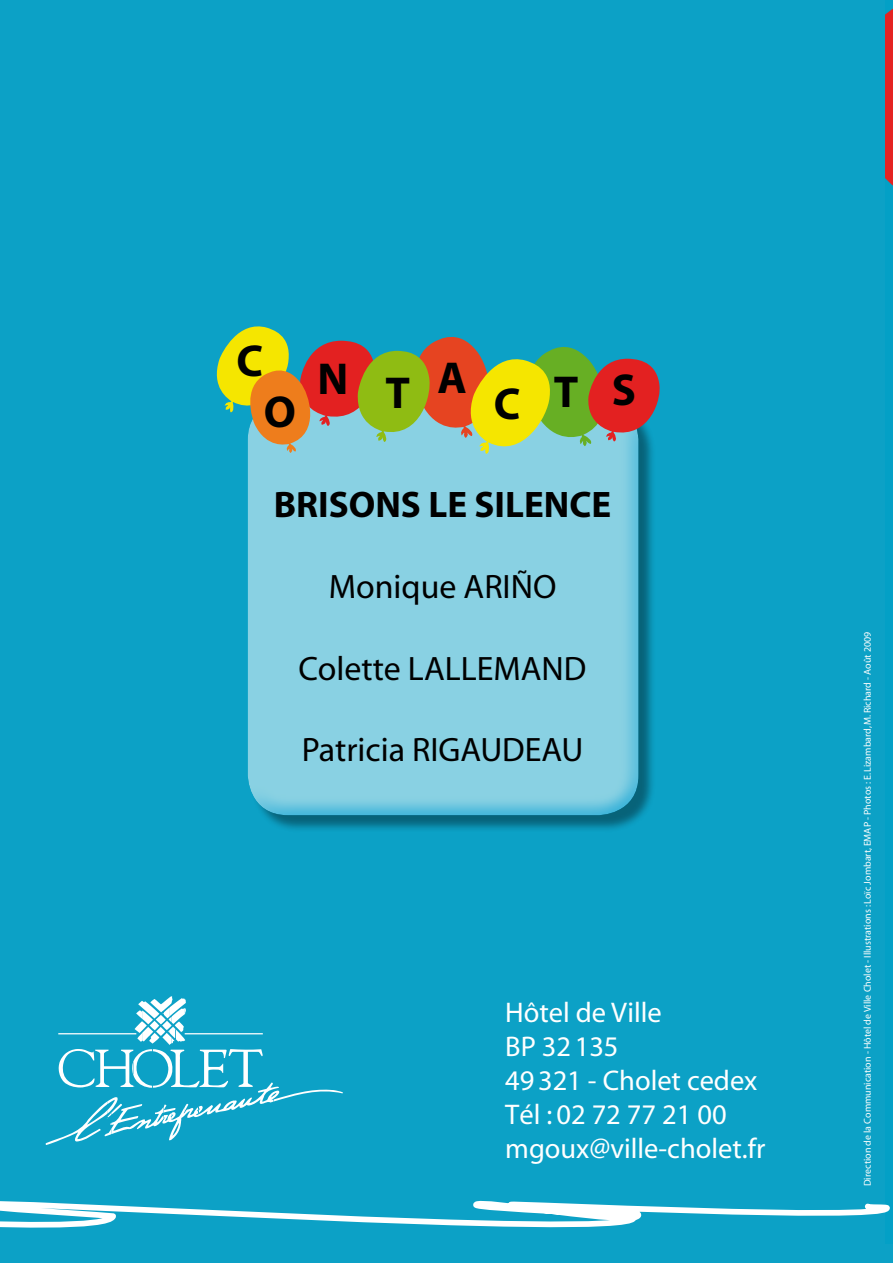
<style>
.page{position:relative;width:893px;height:1263px;background:#0ca1c6}
.page>*{position:absolute;margin:0;border:0;box-sizing:border-box;transform-origin:0 0}
.t1{font:700 44.85px "Myriad";color:#000}
.t2{font:700 37.05px "Myriad";color:#000}
.t3{font:33.9px "Myriad";color:#000}
.t4{font:28.5px/34.2px "Myriad";color:#fff}
.t5{font:10.05px "Myriad";color:#fff}
</style>
<div class="page">
<div style="left:886px;top:0;width:7px;height:1244px;background:#03a0c6"></div>
<svg style="left:886px;top:8px;width:7px;height:178px"></svg>
<div style="left:250px;top:402px;width:406px;height:431px;background:#000;opacity:.75"></div>
<div style="left:246px;top:402px;width:393px;height:413px;background:#009ee0;opacity:.75"></div>
<svg style="left:216px;top:326px;width:444px;height:134px"></svg>
<svg style="left:0;top:1200px;width:887px;height:28px"></svg>
<svg style="left:46px;top:996px;width:297px;height:149px"></svg>
<h1 class="t1" style="left:237px;top:338px;width:28px">C</h1>
<h1 class="t1" style="left:264px;top:389px;width:34px">O</h1>
<h1 class="t1" style="left:317px;top:356px;width:32px">N</h1>
<h1 class="t1" style="left:438px;top:355px;width:31px">A</h1>
<h1 class="t1" style="left:554px;top:368px;width:84px">T S</h1>
<h1 class="t1" style="left:386px;top:370px;width:26px">T</h1>
<h1 class="t1" style="left:494px;top:381px;width:28px">C</h1>
<h2 class="t2" style="left:274px;top:485px;width:339px">BRISONS LE SILENCE</h2>
<h3 class="t3" style="left:329px;top:570px;width:229px">Monique ARIÑO</h3>
<h3 class="t3" style="left:299px;top:651px;width:289px">Colette LALLEMAND</h3>
<h3 class="t3" style="left:302px;top:733px;width:283px">Patricia RIGAUDEAU</h3>
<h3 class="t4" style="left:505px;top:996px;width:262px">Hôtel de Ville<br>BP 32135<br>49321 - Cholet cedex<br>Tél : 02 72 77 21 00 mgoux@ville-cholet.fr</h3>
<p class="t5" style="left:862px;top:1186px;width:556px;rotate:-90deg">Direction de la Communication - Hôtel de Ville Cholet - Illustrations : Loïc Jombart, EMAP - Photos : E. Lizambard, M. Richard - Août 2009</p>
</div>
